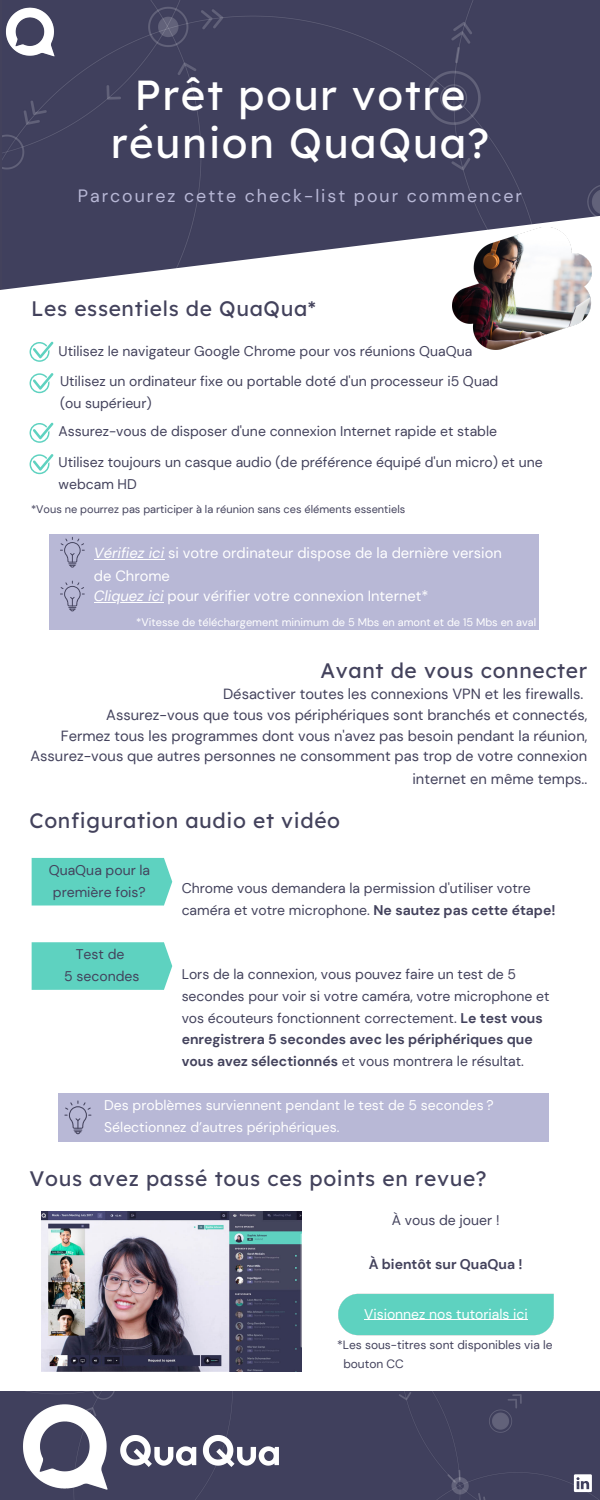
<style>
.page{position:relative;width:600px;height:1500px;background:#fff}
.page>*{position:absolute;margin:0;border:0;box-sizing:border-box;transform-origin:0 0}
.t1{font:42px/48px "Lexend Deca";letter-spacing:.035em;color:#fff;text-align:center}
.t2{font:21px "Lexend Deca";letter-spacing:.03em;color:#43425c}
.t3{font:17.8px "DM Sans";letter-spacing:.11em;color:#b8b8d6}
.t4{font:14.7px/20.6px "DM Sans";color:#43425c;text-align:right}
.t5{font:14.7px/23.2px "DM Sans";color:#fff}
.t6{font:14px/21.8px "DM Sans";color:#43425c}
.t7{font:14px/21.8px "DM Sans";color:#fff}
.t8{font:700 14px "DM Sans";color:#43425c}
.t9{font:12px/19px "DM Sans";color:#43425c}
.t10{font:11px "DM Sans";color:#43425c}
.t11{font:11px "DM Sans";color:#fff}
.s1{font-style:italic}
.s2{font-weight:700}
</style>
<div class="page">
<div style="left:2px;top:0;width:598px;height:215px;background:#40405d"></div>
<svg style="left:0;top:215px;width:600px;height:75px;fill:#40405d"></svg>
<div style="left:1px;top:1391px;width:599px;height:109px;background:#40405d"></div>
<img style="left:453px;top:228px;width:138px;height:121px">
<img style="left:5px;top:1398px;width:293px;height:98px">
<img style="left:5px;top:5px;width:52px;height:55px">
<svg style="left:574px;top:1474px;width:18px;height:18px"></svg>
<div style="left:32px;top:858px;width:140px;height:48px;background:#5ed2c0"></div>
<svg style="left:32px;top:942px;width:140px;height:48px;background:#63d3c2"></svg>
<div style="left:58px;top:1093px;width:490px;height:49px;background:#b8b8d6"></div>
<svg style="left:64px;top:1101px;width:27px;height:33px"></svg>
<img style="left:42px;top:1211px;width:259px;height:161px">
<img style="left:338px;top:1293px;width:216px;height:43px">
<hr style="left:364px;top:1320px;width:164px;height:1px;background:#fff">
<div style="left:49px;top:534px;width:490px;height:96px;background:#b8b8d6"></div>
<svg style="left:60px;top:537px;width:25px;height:31px"></svg>
<hr style="left:94px;top:559px;width:70px;height:1px;background:#fff">
<hr style="left:94px;top:602px;width:70px;height:1px;background:#fff">
<svg style="left:60px;top:581px;width:25px;height:30px"></svg>
<svg style="left:30px;top:342px;width:24px;height:20px"></svg>
<svg style="left:30px;top:373px;width:24px;height:20px"></svg>
<svg style="left:30px;top:423px;width:24px;height:20px"></svg>
<svg style="left:30px;top:454px;width:24px;height:20px"></svg>
<h1 class="t1" style="left:111px;top:70px;width:380px">Prêt pour votre réunion QuaQua?</h1>
<p class="t3" style="left:78px;top:185px;width:446px">Parcourez cette check-list pour commencer</p>
<h2 class="t2" style="left:31px;top:295px;width:287px">Les essentiels de QuaQua*</h2>
<p class="t6" style="left:58px;top:341px;width:415px">Utilisez le navigateur Google Chrome pour vos réunions QuaQua</p>
<p class="t6" style="left:60px;top:370px;width:440px">Utilisez un ordinateur fixe ou portable doté d'un processeur i5 Quad (ou supérieur)</p>
<p class="t6" style="left:58px;top:420px;width:440px">Assurez-vous de disposer d'une connexion Internet rapide et stable</p>
<p class="t6" style="left:58px;top:451px;width:486px">Utilisez toujours un casque audio (de préférence équipé d'un micro) et une webcam HD</p>
<p class="t10" style="left:31px;top:502px;width:376px">*Vous ne pourrez pas participer à la réunion sans ces éléments essentiels</p>
<p class="t5" style="left:94px;top:541px;width:410px"><span class="s1">Vérifiez ici</span> si votre ordinateur dispose de la dernière version de Chrome</p>
<p class="t5" style="left:94px;top:585px;width:336px"><span class="s1">Cliquez ici</span> pour vérifier votre connexion Internet*</p>
<p class="t11" style="left:136px;top:615px;width:401px">*Vitesse de téléchargement minimum de 5 Mbs en amont et de 15 Mbs en aval</p>
<h2 class="t2" style="left:320px;top:657px;width:268px">Avant de vous connecter</h2>
<p class="t4" style="left:106px;top:705px;width:483px">Assurez-vous que tous vos périphériques sont branchés et connectés,</p>
<p class="t4" style="left:223px;top:684px;width:362px">Désactiver toutes les connexions VPN et les firewalls.</p>
<p class="t4" style="left:31px;top:725px;width:558px">Fermez tous les programmes dont vous n'avez pas besoin pendant la réunion,<br>Assurez-vous que autres personnes ne consomment pas trop de votre connexion</p>
<p class="t4" style="left:412px;top:769px;width:176px">internet en même temps..</p>
<h2 class="t2" style="left:30px;top:807px;width:312px">Configuration audio et vidéo</h2>
<p class="t6" style="left:49px;top:859px;width:103px;text-align:center">QuaQua pour la première fois?</p>
<p class="t6" style="left:64px;top:943px;width:77px;text-align:center">Test de<br>5 secondes</p>
<p class="t6" style="left:182px;top:878px;width:375px">Chrome vous demandera la permission d'utiliser votre caméra et votre microphone. <span class="s2">Ne sautez pas cette étape!</span></p>
<p class="t6" style="left:182px;top:964px;width:369px">Lors de la connexion, vous pouvez faire un test de 5 secondes pour voir si votre caméra, votre microphone et vos écouteurs fonctionnent correctement. <span class="s2">Le test vous enregistrera 5 secondes avec les périphériques que vous avez sélectionnés</span> et vous montrera le résultat.</p>
<p class="t7" style="left:104px;top:1095px;width:391px">Des problèmes surviennent pendant le test de 5 secondes ?<br>Sélectionnez d’autres périphériques.</p>
<h2 class="t2" style="left:30px;top:1165px;width:459px">Vous avez passé tous ces points en revue?</h2>
<p class="t6" style="left:392px;top:1210px;width:109px">À vous de jouer !</p>
<p class="t8" style="left:369px;top:1255px;width:155px">À bientôt sur QuaQua !</p>
<p class="t7" style="left:364px;top:1303px;width:165px">Visionnez nos tutorials ici</p>
<p class="t9" style="left:343px;top:1335px;width:211px;text-indent:-6px">*Les sous-titres sont disponibles via le bouton CC</p>
</div>
